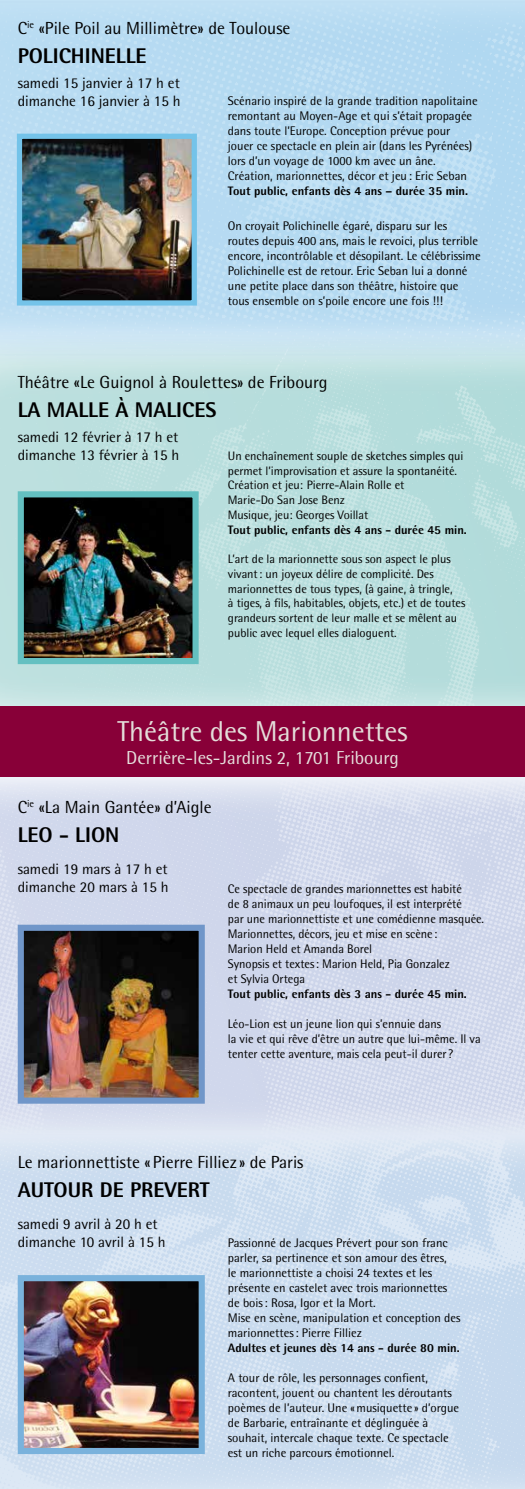
<style>
.page{position:relative;width:525px;height:1489px;background:#fff}
.page>*{position:absolute;margin:0;border:0;box-sizing:border-box;transform-origin:0 0}
.t1{font:28.75px "Rotis Semi Sans";color:#e4deda}
.t2{font:800 21.25px "Rotis Semi Sans";color:#000}
.t3{font:18.75px "Rotis Semi Sans";color:#e6e0dd}
.t4{font:17.5px "Rotis Semi Sans";color:#000}
.t5{font:15px/18px "Rotis Semi Sans";color:#000}
.t6{font:12.5px/15px "Rotis Semi Sans";color:#000}
.t7{font:12.25px/14.8px "Rotis Semi Sans";letter-spacing:-.005em;color:#000}
.t8{font:800 12.25px "Rotis Semi Sans";letter-spacing:-.005em;color:#000}
</style>
<div class="page">
<img style="left:0;top:780px;width:524px;height:708px">
<svg style="left:0;top:1px;width:524px;height:336px;background:#b9dcf2"></svg>
<img style="left:0;top:337px;width:524px;height:369px">
<img style="left:23px;top:140px;width:168px;height:159px">
<div style="left:17px;top:134px;width:180px;height:171px;border:5px solid #74c3e9"></div>
<img style="left:15px;top:921px;width:193px;height:185px">
<img style="left:15px;top:1271px;width:193px;height:185px">
<img style="left:25px;top:498px;width:166px;height:159px">
<div style="left:18px;top:491px;width:180px;height:173px;border:6px solid #64c0c1"></div>
<div style="left:0;top:706px;width:524px;height:71px;background:#880038"></div>
<h3 class="t4" style="left:18px;top:17px;width:274px">C<sup>ie</sup> «Pile Poil au Millimètre» de Toulouse</h3>
<h2 class="t2" style="left:18px;top:42px;width:130px">POLICHINELLE</h2>
<p class="t5" style="left:18px;top:73px;width:164px">samedi 15 janvier à 17 h et dimanche 16 janvier à 15 h</p>
<p class="t6" style="left:228px;top:93px;width:251px">Scénario inspiré de la grande tradition napolitaine remontant au Moyen-Age et qui s’était propagée dans toute l’Europe. Conception prévue pour jouer ce spectacle en plein air (dans les Pyrénées) lors d’un voyage de 1000 km avec un âne.<br>Création, marionnettes, décor et jeu: Eric Seban</p>
<p class="t8" style="left:228px;top:183px;width:241px">Tout public, enfants dès 4 ans – durée 35 min.</p>
<p class="t6" style="left:228px;top:218px;width:254px">On croyait Polichinelle égaré, disparu sur les routes depuis 400 ans, mais le revoici, plus terrible encore, incontrôlable et désopilant. Le célébrissime Polichinelle est de retour. Eric Seban lui a donné une petite place dans son théâtre, histoire que tous ensemble on s’poile encore une fois !!!</p>
<h3 class="t4" style="left:18px;top:372px;width:311px">Théâtre «Le Guignol à Roulettes» de Fribourg</h3>
<h2 class="t2" style="left:18px;top:396px;width:200px">LA MALLE À MALICES</h2>
<p class="t5" style="left:18px;top:428px;width:163px">samedi 12 février à 17 h et dimanche 13 février à 15 h</p>
<p class="t7" style="left:228px;top:448px;width:237px">Un enchaînement souple de sketches simples qui permet l’improvisation et assure la spontanéité.<br>Création et jeu: Pierre-Alain Rolle et<br>Marie-Do San Jose Benz<br>Musique, jeu: Georges Voillat</p>
<p class="t8" style="left:228px;top:521px;width:240px">Tout public, enfants dès 4 ans - durée 45 min.</p>
<p class="t7" style="left:228px;top:551px;width:239px">L’art de la marionnette sous son aspect le plus vivant: un joyeux délire de complicité. Des marionnettes de tous types, (à gaine, à tringle,<br>à tiges, à fils, habitables, objets, etc.) et de toutes grandeurs sortent de leur malle et se mêlent au public avec lequel elles dialoguent.</p>
<h1 class="t1" style="left:117px;top:714px;width:291px">Théâtre des Marionnettes</h1>
<h3 class="t3" style="left:126px;top:746px;width:274px">Derrière-les-Jardins 2, 1701 Fribourg</h3>
<h3 class="t4" style="left:18px;top:796px;width:195px">C<sup>ie</sup> «La Main Gantée» d’Aigle</h3>
<h2 class="t2" style="left:18px;top:821px;width:103px">LEO - LION</h2>
<p class="t5" style="left:18px;top:860px;width:152px">samedi 19 mars à 17 h et dimanche 20 mars à 15 h</p>
<p class="t6" style="left:228px;top:881px;width:257px">Ce spectacle de grandes marionnettes est habité<br>de 8 animaux un peu loufoques, il est interprété<br>par une marionnettiste et une comédienne masquée.<br>Marionnettes, décors, jeu et mise en scène :<br>Marion Held et Amanda Borel<br>Synopsis et textes: Marion Held, Pia Gonzalez<br>et Sylvia Ortega</p>
<p class="t8" style="left:228px;top:985px;width:240px">Tout public, enfants dès 3 ans - durée 45 min.</p>
<p class="t6" style="left:228px;top:1015px;width:254px">Léo-Lion est un jeune lion qui s’ennuie dans<br>la vie et qui rêve d’être un autre que lui-même. Il va tenter cette aventure, mais cela peut-il durer ?</p>
<h3 class="t4" style="left:18px;top:1151px;width:287px">Le marionnettiste «Pierre Filliez » de Paris</h3>
<h2 class="t2" style="left:18px;top:1175px;width:193px">AUTOUR DE PREVERT</h2>
<p class="t5" style="left:18px;top:1214px;width:149px">samedi 9 avril à 20 h et dimanche 10 avril à 15 h</p>
<p class="t6" style="left:228px;top:1234px;width:234px">Passionné de Jacques Prévert pour son franc parler, sa pertinence et son amour des êtres,<br>le marionnettiste a choisi 24 textes et les présente en castelet avec trois marionnettes de bois: Rosa, Igor et la Mort.<br>Mise en scène, manipulation et conception des marionnettes: Pierre Filliez</p>
<p class="t8" style="left:228px;top:1339px;width:233px">Adultes et jeunes dès 14 ans - durée 80 min.</p>
<p class="t6" style="left:228px;top:1369px;width:233px">A tour de rôle, les personnages confient, racontent, jouent ou chantent les déroutants poèmes de l’auteur. Une «musiquette » d’orgue de Barbarie, entraînante et déglinguée à souhait, intercale chaque texte. Ce spectacle est un riche parcours émotionnel.</p>
</div>
